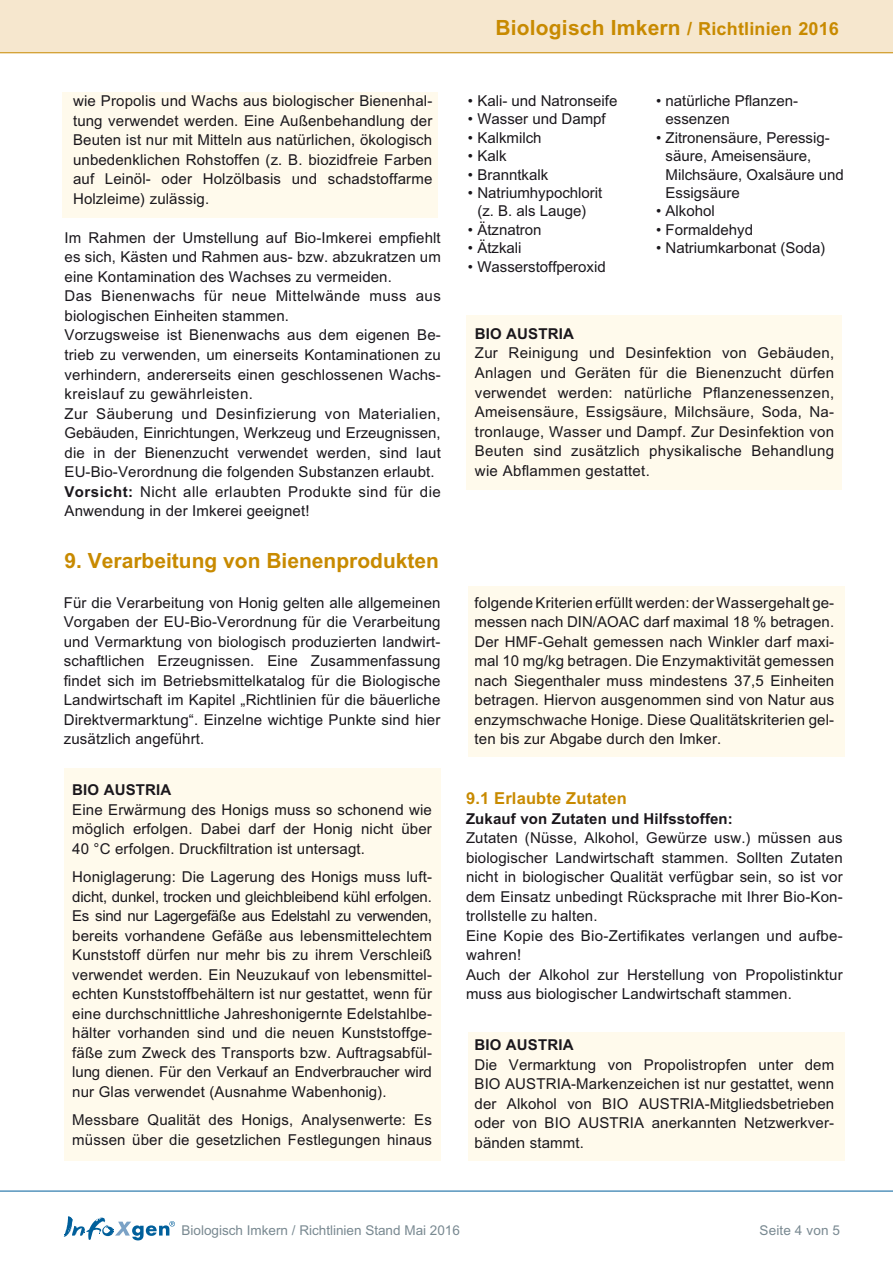
<style>
.page{position:relative;width:893px;height:1263px;background:#fff}
.page>*{position:absolute;margin:0;border:0;box-sizing:border-box;transform-origin:0 0}
.t1{font:700 21px "M Arial";color:#c88a00}
.t2{font:700 16.5px "M Arial";letter-spacing:.01em;color:#c88a00}
.t3{font:15px/19.5px "M Arial";letter-spacing:.01em;color:#1a171c;text-align:justify}
.t4{font:700 15px "M Arial";letter-spacing:.01em;color:#1a171c}
.t5{font:13.5px "M Arial";color:#798991}
.s1{font-weight:700}
.s2{font-size:18px}
</style>
<div class="page">
<div style="left:0;top:0;width:893px;height:53px;background:#f6e7ce"></div>
<svg style="left:64px;top:1216px;width:111px;height:24px"></svg>
<hr style="left:0;top:1191px;width:893px;height:1px;background:#005f9b">
<div style="left:64px;top:768px;width:376px;height:393px;background:#fffaec"></div>
<div style="left:468px;top:587px;width:376px;height:170px;background:#fffaec"></div>
<div style="left:468px;top:1032px;width:376px;height:128px;background:#fffaec"></div>
<div style="left:466px;top:315px;width:376px;height:175px;background:#fffaec"></div>
<div style="left:62px;top:92px;width:376px;height:126px;background:#fffaec"></div>
<p class="t3" style="left:73px;top:91px;width:361px">wie Propolis und Wachs aus biologischer Bienenhal&shy;tung verwendet werden. Eine Außenbehandlung der Beuten ist nur mit Mitteln aus natürlichen, ökologisch unbedenklichen Rohstoffen (z. B. biozidfreie Farben auf Leinöl- oder Holzölbasis und schadstoffarme Holzleime) zulässig.</p>
<p class="t3" style="left:65px;top:228px;width:378px;text-align:left">Im Rahmen der Umstellung auf Bio-Imkerei empfiehlt es sich, Kästen und Rahmen aus- bzw. abzukratzen um eine Kontamination des Wachses zu vermeiden.<br>Das Bienenwachs für neue Mittelwände muss aus biologischen Einheiten stammen.<br>Vorzugsweise ist Bienenwachs aus dem eigenen Be&shy;trieb zu verwenden, um einerseits Kontaminationen zu verhindern, andererseits einen geschlossenen Wachs&shy;kreislauf zu gewährleisten.<br>Zur Säuberung und Desinfizierung von Materialien, Gebäuden, Einrichtungen, Werkzeug und Erzeugnissen, die in der Bienenzucht verwendet werden, sind laut EU-Bio-Verordnung die folgenden Substanzen erlaubt.<br><span class="s1">Vorsicht:</span> Nicht alle erlaubten Produkte sind für die Anwendung in der Imkerei geeignet!</p>
<h1 class="t1" style="left:65px;top:549px;width:376px">9. Verarbeitung von Bienenprodukten</h1>
<p class="t3" style="left:64px;top:592px;width:378px">Für die Verarbeitung von Honig gelten alle allgemeinen Vorgaben der EU-Bio-Verordnung für die Verarbeitung und Vermarktung von biologisch produzierten landwirt&shy;schaftlichen Erzeugnissen. Eine Zusammenfassung findet sich im Betriebsmittelkatalog für die Biologische Landwirtschaft im Kapitel „Richtlinien für die bäuerliche Direktvermarktung“. Einzelne wichtige Punkte sind hier zusätzlich angeführt.</p>
<p class="t4" style="left:72px;top:781px;width:101px">BIO AUSTRIA</p>
<p class="t3" style="left:72px;top:799px;width:361px">Eine Erwärmung des Honigs muss so schonend wie möglich erfolgen. Dabei darf der Honig nicht über 40 °C erfolgen. Druckfiltration ist untersagt.</p>
<p class="t3" style="left:72px;top:867px;width:361px">Honiglagerung: Die Lagerung des Honigs muss luft&shy;dicht, dunkel, trocken und gleichbleibend kühl erfolgen.<br>Es sind nur Lagergefäße aus Edelstahl zu verwenden, bereits vorhandene Gefäße aus lebensmittelechtem Kunststoff dürfen nur mehr bis zu ihrem Verschleiß verwendet werden. Ein Neuzukauf von lebensmittel&shy;echten Kunststoffbehältern ist nur gestattet, wenn für eine durchschnittliche Jahreshonigernte Edelstahlbe&shy;hälter vorhanden sind und die neuen Kunststoffge&shy;fäße zum Zweck des Transports bzw. Auftragsabfül&shy;lung dienen. Für den Verkauf an Endverbraucher wird nur Glas verwendet (Ausnahme Wabenhonig).</p>
<p class="t3" style="left:72px;top:1110px;width:361px">Messbare Qualität des Honigs, Analysenwerte: Es müssen über die gesetzlichen Festlegungen hinaus</p>
<h1 class="t1" style="left:495px;top:16px;width:345px">Biologisch Imkern <span class="s2">/ Richtlinien 2016</span></h1>
<p class="t3" style="left:468px;top:91px;width:151px">• Kali- und Natronseife</p>
<p class="t3" style="left:468px;top:109px;width:139px">• Wasser und Dampf</p>
<p class="t3" style="left:468px;top:128px;width:75px">• Kalkmilch</p>
<p class="t3" style="left:468px;top:146px;width:40px">• Kalk</p>
<p class="t3" style="left:468px;top:164px;width:82px">• Branntkalk</p>
<p class="t3" style="left:468px;top:183px;width:136px;line-height:18.5px;text-align:center">• Natriumhypochlorit (z. B. als Lauge)</p>
<p class="t3" style="left:468px;top:220px;width:75px">• Ätznatron</p>
<p class="t3" style="left:468px;top:238px;width:55px">• Ätzkali</p>
<p class="t3" style="left:468px;top:257px;width:139px">• Wasserstoffperoxid</p>
<p class="t3" style="left:665px;top:91px;width:133px;line-height:18.5px;text-indent:-9px">• natürliche Pflanzen&shy;essenzen</p>
<p class="t3" style="left:665px;top:128px;width:180px;line-height:18.5px;text-align:left;text-indent:-9px">• Zitronensäure, Peressig&shy;säure, Ameisensäure,<br>Milchsäure, Oxalsäure und<br>Essigsäure</p>
<p class="t3" style="left:656px;top:201px;width:60px">• Alkohol</p>
<p class="t3" style="left:656px;top:220px;width:98px">• Formaldehyd</p>
<p class="t3" style="left:656px;top:238px;width:171px">• Natriumkarbonat (Soda)</p>
<p class="t4" style="left:475px;top:325px;width:100px">BIO AUSTRIA</p>
<p class="t3" style="left:475px;top:343px;width:361px">Zur Reinigung und Desinfektion von Gebäuden, Anlagen und Geräten für die Bienenzucht dürfen verwendet werden: natürliche Pflanzenessenzen, Ameisensäure, Essigsäure, Milchsäure, Soda, Na&shy;tronlauge, Wasser und Dampf. Zur Desinfektion von Beuten sind zusätzlich physikalische Behandlung wie Abflammen gestattet.</p>
<p class="t3" style="left:474px;top:592px;width:361px">folgende Kriterien erfüllt werden: der Wassergehalt ge&shy;messen nach DIN/AOAC darf maximal 18 % betragen.<br>Der HMF-Gehalt gemessen nach Winkler darf maxi&shy;mal 10 mg/kg betragen. Die Enzymaktivität gemessen nach Siegenthaler muss mindestens 37,5 Einheiten betragen. Hiervon ausgenommen sind von Natur aus enzymschwache Honige. Diese Qualitätskriterien gel&shy;ten bis zur Abgabe durch den Imker.</p>
<p class="t2" style="left:466px;top:789px;width:162px">9.1 Erlaubte Zutaten</p>
<p class="t4" style="left:466px;top:809px;width:268px">Zukauf von Zutaten und Hilfsstoffen:</p>
<p class="t3" style="left:466px;top:828px;width:378px;text-align:left">Zutaten (Nüsse, Alkohol, Gewürze usw.) müssen aus biologischer Landwirtschaft stammen. Sollten Zutaten nicht in biologischer Qualität verfügbar sein, so ist vor dem Einsatz unbedingt Rücksprache mit Ihrer Bio-Kon&shy;trollstelle zu halten.<br>Eine Kopie des Bio-Zertifikates verlangen und aufbe&shy;wahren!<br>Auch der Alkohol zur Herstellung von Propolistinktur muss aus biologischer Landwirtschaft stammen.</p>
<p class="t4" style="left:474px;top:1036px;width:100px">BIO AUSTRIA</p>
<p class="t3" style="left:474px;top:1054px;width:361px">Die Vermarktung von Propolistropfen unter dem BIO AUSTRIA-Markenzeichen ist nur gestattet, wenn der Alkohol von BIO AUSTRIA-Mitgliedsbetrieben oder von BIO AUSTRIA anerkannten Netzwerkver&shy;bänden stammt.</p>
<p class="t5" style="left:182px;top:1223px;width:280px">Biologisch Imkern / Richtlinien Stand Mai 2016</p>
<p class="t5" style="left:760px;top:1223px;width:82px">Seite 4 von 5</p>
</div>
